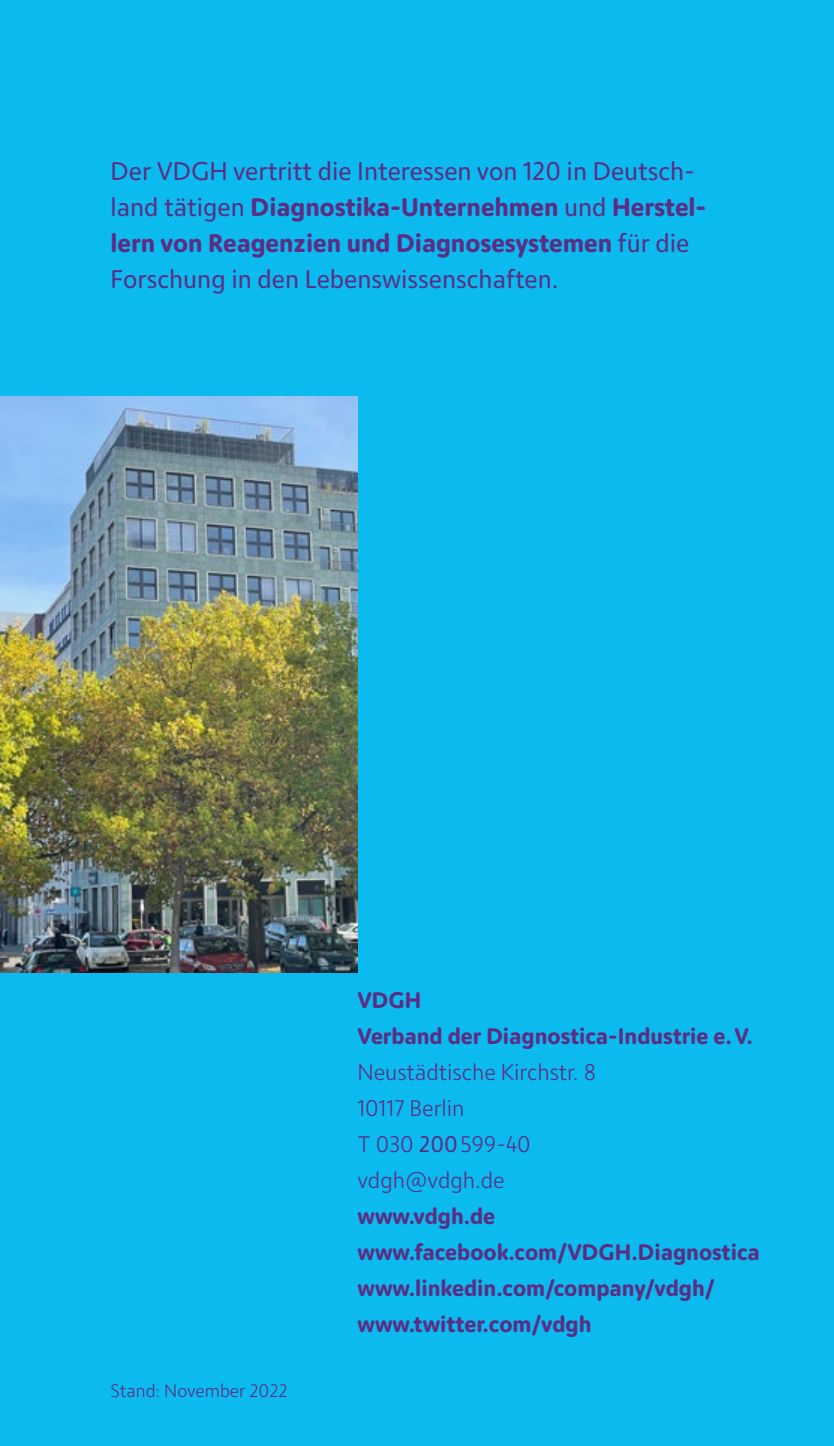
<style>
.page{position:relative;width:834px;height:1446px;background:#fff}
.page>*{position:absolute;margin:0;border:0;box-sizing:border-box;transform-origin:0 0}
.t1{font:25.5px/36px "Moniker";color:#5b2e84}
.t2{font:700 22.5px/36px "Moniker";color:#5b2e84}
.t3{font:300 22.5px/36px "Moniker";color:#5b2e84}
.t4{font:300 18px "Moniker";color:#5b2e84}
.s1{font-weight:700}
.s2{font-weight:400}
</style>
<div class="page">
<div style="left:0;top:0;width:833px;height:1446px;background:#0bbbef"></div>
<img style="left:0;top:396px;width:357px;height:576px">
<p class="t1" style="left:111px;top:152px;width:597px">Der VDGH vertritt die Interessen von 120 in Deutsch&shy;land tätigen <span class="s1">Diagnostika-Unternehmen</span> und <span class="s1">Herstel&shy;lern von Reagenzien und Diagnosesystemen</span> für die Forschung in den Lebenswissenschaften.</p>
<p class="t4" style="left:111px;top:1379px;width:178px">Stand: November 2022</p>
<p class="t2" style="left:357px;top:981px;width:397px">VDGH<br>Verband der Diagnostica-Industrie e.V.</p>
<p class="t3" style="left:357px;top:1054px;width:240px">Neustädtische Kirchstr. 8<br>10117 Berlin<br>T 030 <span class="s2">200</span>599-40 vdgh@vdgh.de</p>
<p class="t2" style="left:357px;top:1197px;width:404px">www.vdgh.de www.facebook.com/VDGH.Diagnostica www.linkedin.com/company/vdgh/ www.twitter.com/vdgh</p>
</div>
